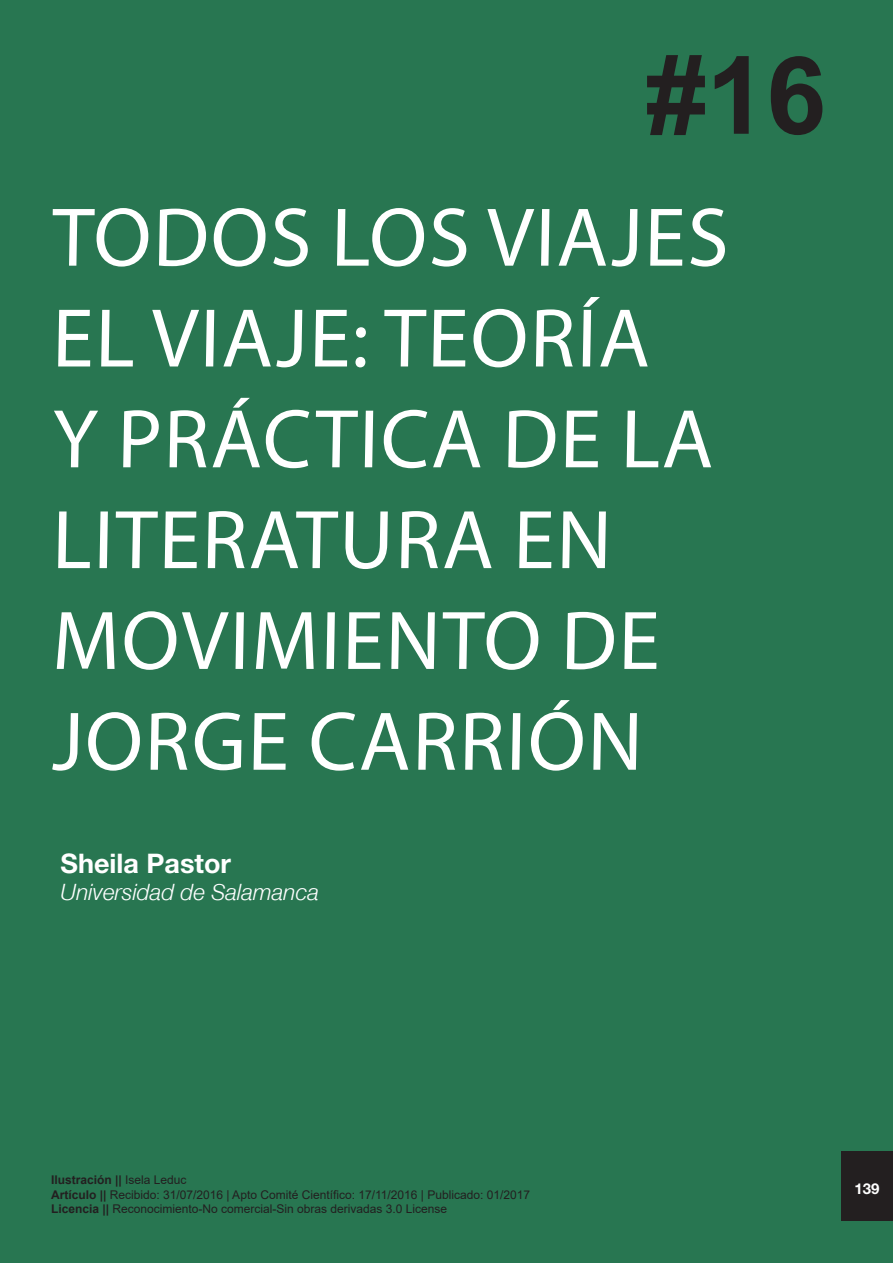
<style>
.page{position:relative;width:893px;height:1263px;background:#287651}
.page>*{position:absolute;margin:0;border:0;box-sizing:border-box;transform-origin:0 0}
.t1{font:700 108px "Arial";color:#231f20}
.t2{font:84px/100.8px "Myriad Pro";letter-spacing:.02em;color:#fff}
.t3{font:700 27px "Helvetica Neue";color:#fff}
.t4{font:italic 22.5px "Helvetica Neue";color:#fff}
.t5{font:700 15px "Helvetica Neue";color:#fff}
.t6{font:12px "Arial";color:#231f20}
.t7{font:700 12px "Arial";color:#231f20}
.s1{font-weight:400}
.s2{font-weight:700}
</style>
<div class="page">
<div style="left:841px;top:1151px;width:52px;height:70px;background:#231f20"></div>
<p class="t1" style="left:646px;top:20px;width:182px">#16</p>
<p class="t2" style="left:52px;top:186px;width:680px">TODOS LOS VIAJES<br>EL VIAJE: TEORÍA<br>Y PRÁCTICA DE LA<br>LITERATURA EN<br>MOVIMIENTO DE<br>JORGE CARRIÓN</p>
<p class="t3" style="left:61px;top:846px;width:172px">Sheila Pastor</p>
<p class="t4" style="left:61px;top:878px;width:260px">Universidad de Salamanca</p>
<p class="t7" style="left:51px;top:1172px;width:137px">Ilustración || <span class="s1">Isela Leduc</span></p>
<p class="t6" style="left:51px;top:1186px;width:480px"><span class="s2">Artículo ||</span> Recibido: 31/07/2016 | Apto Comité Científico: 17/11/2016 | Publicado: 01/2017</p>
<p class="t6" style="left:51px;top:1201px;width:398px"><span class="s2">Licencia ||</span> Reconocimiento-No comercial-Sin obras derivadas 3.0 License</p>
<p class="t5" style="left:854px;top:1179px;width:27px">139</p>
</div>
